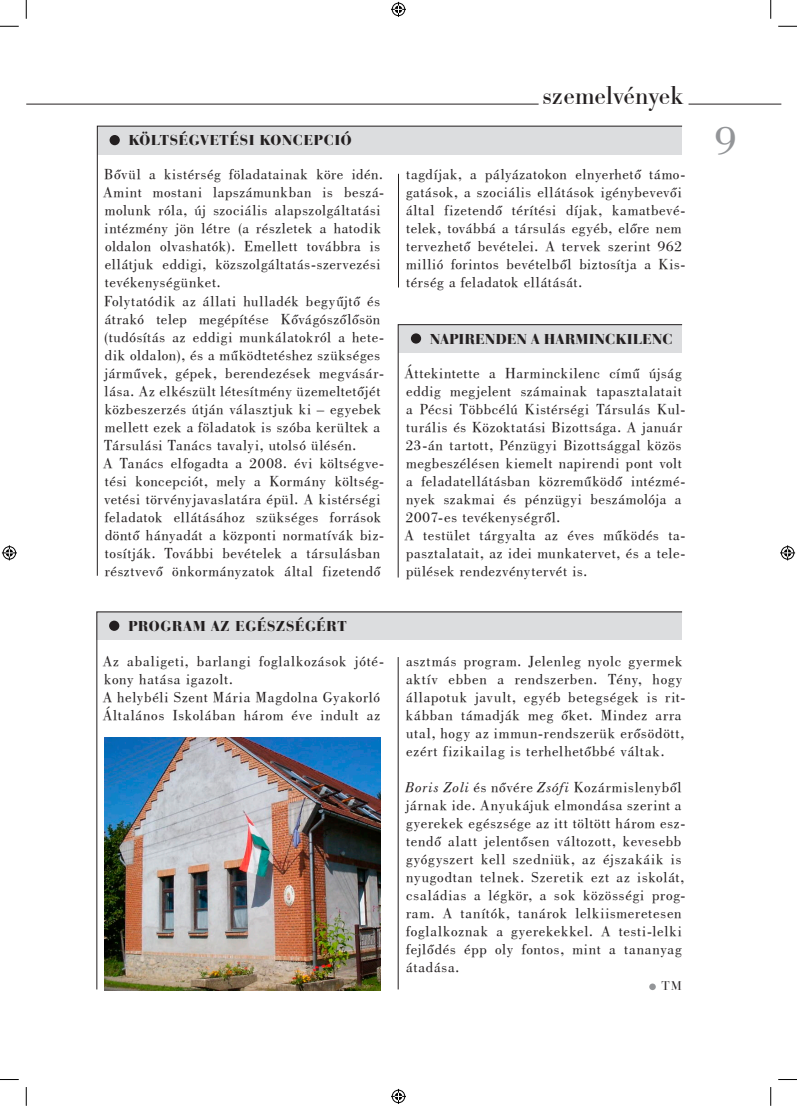
<style>
.page{position:relative;width:797px;height:1115px;background:#fff}
.page>*{position:absolute;margin:0;border:0;box-sizing:border-box;transform-origin:0 0}
.t1{font:42.5px "Bodoni Bk PFL";color:#939598}
.t2{font:25px "B Bodoni PFL";letter-spacing:.02em;color:#231f20}
.t3{font:15px/18px "Bodoni Bk PFL";letter-spacing:.045em;color:#231f20}
.t4{font:15px "Bauer Bodoni Blk PFL";letter-spacing:.04em;color:#231f20}
.t5{font:12.5px "Bauer Bodoni SCPFL";color:#231f20}
.s1{font-style:italic}
</style>
<div class="page">
<hr style="left:26px;top:104px;width:755px;height:1px;background:#231f20">
<svg style="left:530px;top:103px;width:174px;height:24px"></svg>
<svg style="left:97px;top:126px;width:585px;height:450px"></svg>
<img style="left:96px;top:611px;width:586px;height:378px">
<svg style="left:398px;top:324px;width:284px;height:253px"></svg>
<svg style="left:0;top:25px;width:19px;height:2px"></svg>
<svg style="left:778px;top:25px;width:19px;height:2px"></svg>
<svg style="left:25px;top:0;width:2px;height:19px"></svg>
<svg style="left:25px;top:1087px;width:2px;height:18px"></svg>
<svg style="left:770px;top:0;width:1px;height:19px"></svg>
<svg style="left:770px;top:1087px;width:1px;height:18px"></svg>
<svg style="left:391px;top:2px;width:15px;height:15px"></svg>
<svg style="left:391px;top:1088px;width:15px;height:15px"></svg>
<svg style="left:2px;top:545px;width:15px;height:15px"></svg>
<svg style="left:780px;top:545px;width:15px;height:15px"></svg>
<p class="t4" style="left:129px;top:131px;width:224px">KÖLTSÉGVETÉSI KONCEPCIÓ</p>
<p class="t3" style="left:103px;top:165px;width:282px">Bővül a kistérség föladatainak köre idén.<br>Amint mostani lapszámunkban is beszá&shy;molunk róla, új szociális alapszolgáltatási intézmény jön létre (a részletek a hatodik oldalon olvashatók). Emellett továbbra is ellátjuk eddigi, közszolgáltatás-szervezési tevékenységünket.<br>Folytatódik az állati hulladék begyűjtő és átrakó telep megépítése Kővágószőlősön (tudósítás az eddigi munkálatokról a hete&shy;dik oldalon), és a működtetéshez szükséges járművek, gépek, berendezések megvásár&shy;lása. Az elkészült létesítmény üzemeltetőjét közbeszerzés útján választjuk ki – egyebek mellett ezek a föladatok is szóba kerültek a Társulási Tanács tavalyi, utolsó ülésén.<br>A Tanács elfogadta a 2008. évi költségve&shy;tési koncepciót, mely a Kormány költség&shy;vetési törvényjavaslatára épül. A kistérségi feladatok ellátásához szükséges források döntő hányadát a központi normatívák biz&shy;tosítják. További bevételek a társulásban résztvevő önkormányzatok által fizetendő</p>
<p class="t4" style="left:128px;top:616px;width:219px">PROGRAM AZ EGÉSZSÉGÉRT</p>
<h2 class="t2" style="left:542px;top:81px;width:142px">szemelvények</h2>
<p class="t3" style="left:406px;top:165px;width:281px">tagdíjak, a pályázatokon elnyerhető támo&shy;gatások, a szociális ellátások igénybevevői által fizetendő térítési díjak, kamatbevé&shy;telek, továbbá a társulás egyéb, előre nem tervezhető bevételei. A tervek szerint 962 millió forintos bevételből biztosítja a Kis&shy;térség a feladatok ellátását.</p>
<p class="t4" style="left:430px;top:329px;width:244px">NAPIRENDEN A HARMINCKILENC</p>
<p class="t3" style="left:404px;top:363px;width:282px">Áttekintette a Harminckilenc című újság eddig megjelent számainak tapasztalatait a Pécsi Többcélú Kistérségi Társulás Kul&shy;turális és Közoktatási Bizottsága. A január 23-án tartott, Pénzügyi Bizottsággal közös megbeszélésen kiemelt napirendi pont volt a feladatellátásban közreműködő intézmé&shy;nyek szakmai és pénzügyi beszámolója a 2007-es tevékenységről.<br>A testület tárgyalta az éves működés ta&shy;pasztalatait, az idei munkatervet, és a tele&shy;pülések rendezvénytervét is.</p>
<p class="t3" style="left:103px;top:651px;width:283px">Az abaligeti, barlangi foglalkozások jóté&shy;kony hatása igazolt.<br>A helybéli Szent Mária Magdolna Gyakorló Általános Iskolában három éve indult az</p>
<p class="t3" style="left:406px;top:651px;width:281px">asztmás program. Jelenleg nyolc gyermek aktív ebben a rendszerben. Tény, hogy állapotuk javult, egyéb betegségek is rit&shy;kábban támadják meg őket. Mindez arra utal, hogy az immun-rendszerük erősödött, ezért fizikailag is terhelhetőbbé váltak.</p>
<p class="t3" style="left:405px;top:777px;width:281px"><span class="s1">Boris Zoli</span> és nővére <span class="s1">Zsófi</span> Kozármislenyből járnak ide. Anyukájuk elmondása szerint a gyerekek egészsége az itt töltött három esz&shy;tendő alatt jelentősen változott, kevesebb gyógyszert kell szedniük, az éjszakáik is nyugodtan telnek. Szeretik ezt az iskolát, családias a légkör, a sok közösségi prog&shy;ram. A tanítók, tanárok lelkiismeretesen foglalkoznak a gyerekekkel. A testi-lelki fejlődés épp oly fontos, mint a tananyag átadása.</p>
<p class="t5" style="left:661px;top:978px;width:22px">TM</p>
<h1 class="t1" style="left:715px;top:114px;width:23px">9</h1>
</div>
